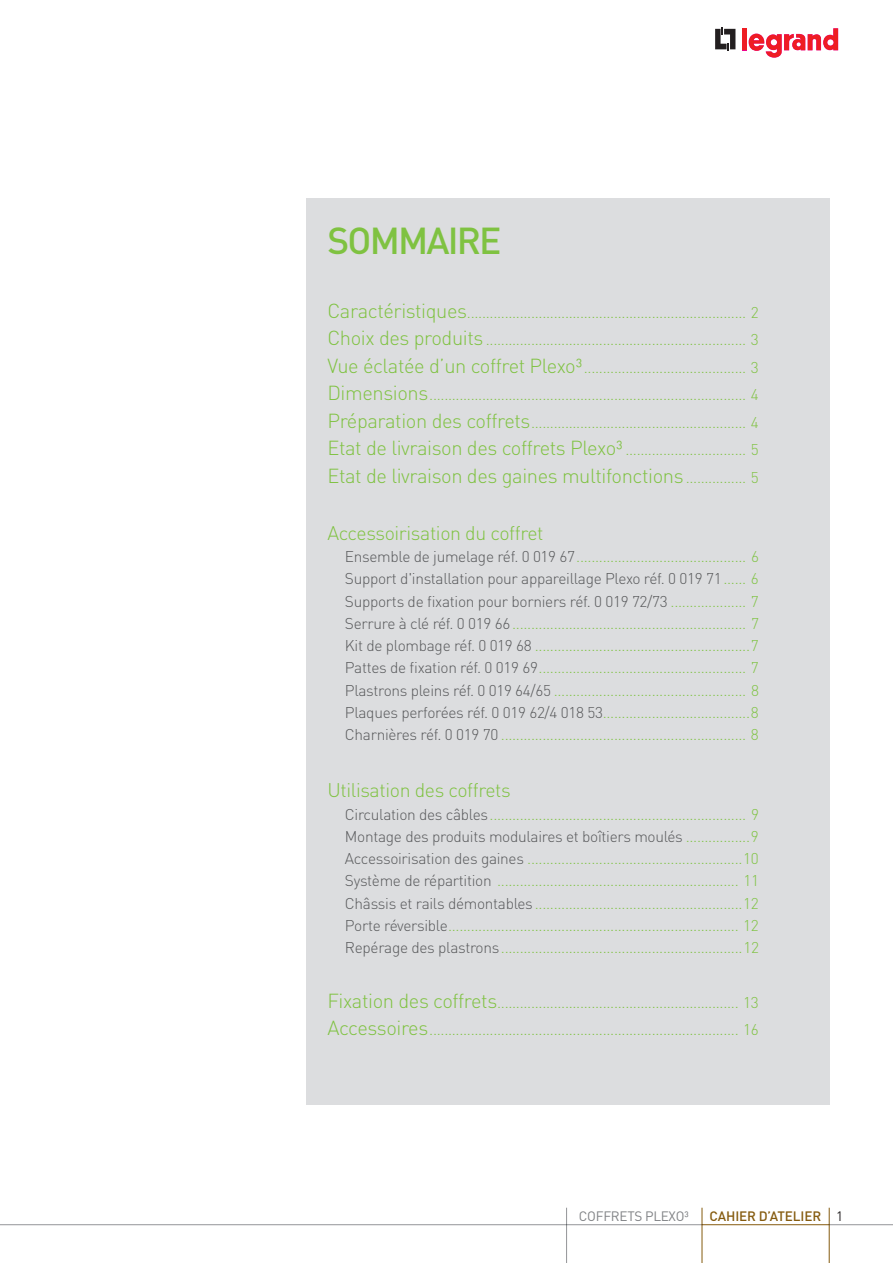
<style>
.page{position:relative;width:893px;height:1263px;background:#fff}
.page>*{position:absolute;margin:0;border:0;box-sizing:border-box;transform-origin:0 0}
.titre_2{font:500 37.05px "DIN Pro";letter-spacing:-.05em;color:#7fc241}
.Sommaire_n2{font:300 20.1px "DIN Pro";letter-spacing:-.02em;color:#7fc241}
.Sommaire_n1{font:300 19.5px "DIN Pro";letter-spacing:-.02em;color:#7fc241}
.Sommaire_n2-2{font:300 15.45px "DIN Pro";letter-spacing:-.02em;color:#7fc343}
.Sommaire_n2-3{font:300 15.45px "DIN Pro";letter-spacing:-.02em;color:#7fc241}
.Sommaire_n2-4{font:300 15.45px "DIN Pro";letter-spacing:-.02em;color:#57585a}
.t1{font:500 13.5px "DIN Pro";letter-spacing:-.01em;color:#855b0f}
.t2{font:13.5px "DIN Pro";letter-spacing:-.02em;color:#808285}
.s1{font-size:20.1px}
.s2{font-size:15.45px}
.s3{color:#57585a}
.s4{color:#7fc343}
.s5{font-weight:400;color:#231f20}
</style>
<div class="page">
<svg style="left:715px;top:27px;width:20px;height:24px"></svg>
<div style="left:742px;top:28px;width:5px;height:22px;background:#ee1d23"></div>
<svg style="left:749px;top:28px;width:89px;height:30px"></svg>
<div style="left:306px;top:198px;width:523px;height:906px;background:#dcdddf"></div>
<hr style="left:829px;top:1208px;width:1px;height:55px;background:#855b0f">
<hr style="left:702px;top:1208px;width:1px;height:55px;background:#855b0f">
<hr style="left:829px;top:1224px;width:64px;height:1px;background:#939598">
<hr style="left:566px;top:1208px;width:1px;height:55px;background:#939598">
<hr style="left:702px;top:1224px;width:127px;height:1px;background:#855b0f">
<hr style="left:0;top:1224px;width:702px;height:1px;background:#939598">
<p class="titre_2" style="left:328px;top:215px;width:175px">SOMMAIRE</p>
<p class="Sommaire_n2-3" style="left:327px;top:302px;width:433px"><span class="s1">Caractéristiques</span>.......................................................................... 2</p>
<p class="Sommaire_n2-3" style="left:327px;top:329px;width:433px"><span class="s1">Choix des produits</span> ..................................................................... 3</p>
<p class="Sommaire_n2-3" style="left:327px;top:357px;width:433px"><span class="s1">Vue éclatée d’un coffret Plexo³</span>........................................... 3</p>
<p class="Sommaire_n2-3" style="left:327px;top:384px;width:433px"><span class="s1">Dimensions</span>.................................................................................... 4</p>
<p class="Sommaire_n2-3" style="left:327px;top:412px;width:433px"><span class="s1">Préparation des coffrets</span>......................................................... 4</p>
<p class="Sommaire_n2-3" style="left:327px;top:439px;width:433px"><span class="s1">Etat de livraison des coffrets Plexo³</span> ................................ 5</p>
<p class="Sommaire_n2" style="left:327px;top:462px;width:433px">Etat de livraison des gaines multifonctions<span class="s2">................ 5</span></p>
<p class="Sommaire_n1" style="left:327px;top:519px;width:218px">Accessoirisation du coffret</p>
<p class="Sommaire_n2-2" style="left:345px;top:546px;width:416px"><span class="s3">Ensemble de jumelage réf. 0 019 67</span>............................................. 6</p>
<p class="Sommaire_n2-4" style="left:345px;top:568px;width:415px">Support d'installation pour appareillage Plexo réf. 0 019 71<span class="s4">...... 6</span></p>
<p class="Sommaire_n2-4" style="left:345px;top:590px;width:415px">Supports de fixation pour borniers réf. 0 019 72/73 <span class="s4">.................... 7</span></p>
<p class="Sommaire_n2-2" style="left:345px;top:613px;width:416px"><span class="s3">Serrure à clé réf. 0 019 66</span>.............................................................. 7</p>
<p class="Sommaire_n2-2" style="left:345px;top:635px;width:415px"><span class="s3">Kit de plombage réf. 0 019 68</span> .........................................................7</p>
<p class="Sommaire_n2-2" style="left:345px;top:657px;width:415px"><span class="s3">Pattes de fixation réf. 0 019 69</span>....................................................... 7</p>
<p class="Sommaire_n2-2" style="left:345px;top:679px;width:416px"><span class="s3">Plastrons pleins réf. 0 019 64/65</span> ................................................... 8</p>
<p class="Sommaire_n2-2" style="left:345px;top:702px;width:415px"><span class="s3">Plaques perforées réf. 0 019 62/4 018 53</span>.......................................8</p>
<p class="Sommaire_n2-2" style="left:345px;top:724px;width:415px"><span class="s3">Charnières réf. 0 019 70</span> ................................................................. 8</p>
<p class="Sommaire_n1" style="left:327px;top:777px;width:185px">Utilisation des coffrets</p>
<p class="Sommaire_n2-2" style="left:345px;top:803px;width:416px"><span class="s3">Circulation des câbles</span>.................................................................... 9</p>
<p class="Sommaire_n2-4" style="left:345px;top:826px;width:415px">Montage des produits modulaires et boîtiers moulés <span class="s4">.................9</span></p>
<p class="Sommaire_n2-2" style="left:345px;top:848px;width:415px"><span class="s3">Accessoirisation des gaines</span> .........................................................10</p>
<p class="Sommaire_n2-2" style="left:345px;top:870px;width:416px"><span class="s3">Système de répartition</span> ................................................................ 11</p>
<p class="Sommaire_n2-2" style="left:345px;top:892px;width:415px"><span class="s3">Châssis et rails démontables</span> .......................................................12</p>
<p class="Sommaire_n2-2" style="left:345px;top:915px;width:415px"><span class="s3">Porte réversible</span>............................................................................. 12</p>
<p class="Sommaire_n2-3" style="left:345px;top:937px;width:416px"><span class="s3">Repérage des plastrons</span>................................................................12</p>
<p class="Sommaire_n2-3" style="left:327px;top:992px;width:433px"><span class="s1">Fixation des coffrets</span>................................................................ 13</p>
<p class="Sommaire_n2-3" style="left:327px;top:1019px;width:433px"><span class="s1">Accessoires</span>.................................................................................. 16</p>
<p class="t2" style="left:579px;top:1207px;width:111px">COFFRETS PLEXO³</p>
<p class="t1" style="left:710px;top:1207px;width:135px">CAHIER D’ATELIER <span class="s5">1</span></p>
</div>
